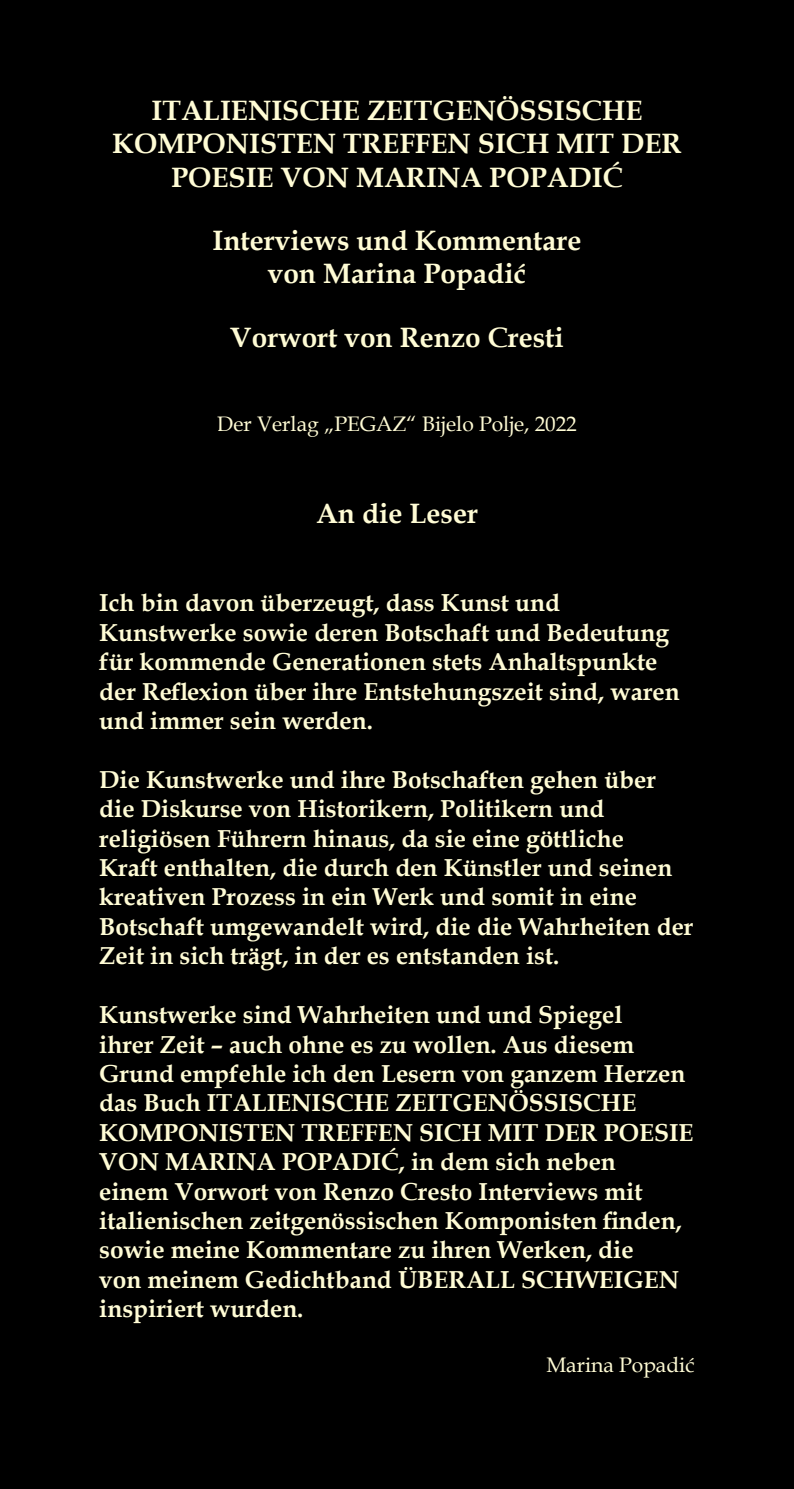
<style>
.page{position:relative;width:794px;height:1489px;background:#fff}
.page>*{position:absolute;margin:0;border:0;box-sizing:border-box;transform-origin:0 0}
.t1{font:700 28px/33.6px "Book Antiqua";color:#fffcd5;text-align:center}
.t2{font:700 24.5px/29.4px "Book Antiqua";color:#fffcd5}
.t3{font:21px "Book Antiqua";color:#fffcd5}
</style>
<div class="page">
<div style="left:0;top:0;width:794px;height:1488px;background:#000"></div>
<p class="t1" style="left:112px;top:93px;width:571px">ITALIENISCHE ZEITGENÖSSISCHE<br>KOMPONISTEN TREFFEN SICH MIT DER<br>POESIE VON MARINA POPADIĆ</p>
<p class="t1" style="left:213px;top:223px;width:370px">Interviews und Kommentare von Marina Popadić</p>
<p class="t1" style="left:230px;top:320px;width:335px">Vorwort von Renzo Cresti</p>
<p class="t3" style="left:217px;top:409px;width:361px">Der Verlag „PEGAZ“ Bijelo Polje, 2022</p>
<p class="t1" style="left:316px;top:496px;width:163px">An die Leser</p>
<p class="t2" style="left:99px;top:588px;width:582px">Ich bin davon überzeugt, dass Kunst und Kunstwerke sowie deren Botschaft und Bedeutung für kommende Generationen stets Anhaltspunkte der Reflexion über ihre Entstehungszeit sind, waren und immer sein werden.</p>
<p class="t2" style="left:99px;top:764px;width:596px">Die Kunstwerke und ihre Botschaften gehen über die Diskurse von Historikern, Politikern und religiösen Führern hinaus, da sie eine göttliche<br>Kraft enthalten, die durch den Künstler und seinen kreativen Prozess in ein Werk und somit in eine Botschaft umgewandelt wird, die die Wahrheiten der Zeit in sich trägt, in der es entstanden ist.</p>
<p class="t2" style="left:99px;top:999px;width:596px">Kunstwerke sind Wahrheiten und und Spiegel<br>ihrer Zeit – auch ohne es zu wollen. Aus diesem Grund empfehle ich den Lesern von ganzem Herzen das Buch ITALIENISCHE ZEITGENÖSSISCHE KOMPONISTEN TREFFEN SICH MIT DER POESIE VON MARINA POPADIĆ, in dem sich neben<br>einem Vorwort von Renzo Cresto Interviews mit italienischen zeitgenössischen Komponisten finden, sowie meine Kommentare zu ihren Werken, die<br>von meinem Gedichtband ÜBERALL SCHWEIGEN inspiriert wurden.</p>
<p class="t3" style="left:546px;top:1349px;width:150px">Marina Popadić</p>
</div>
